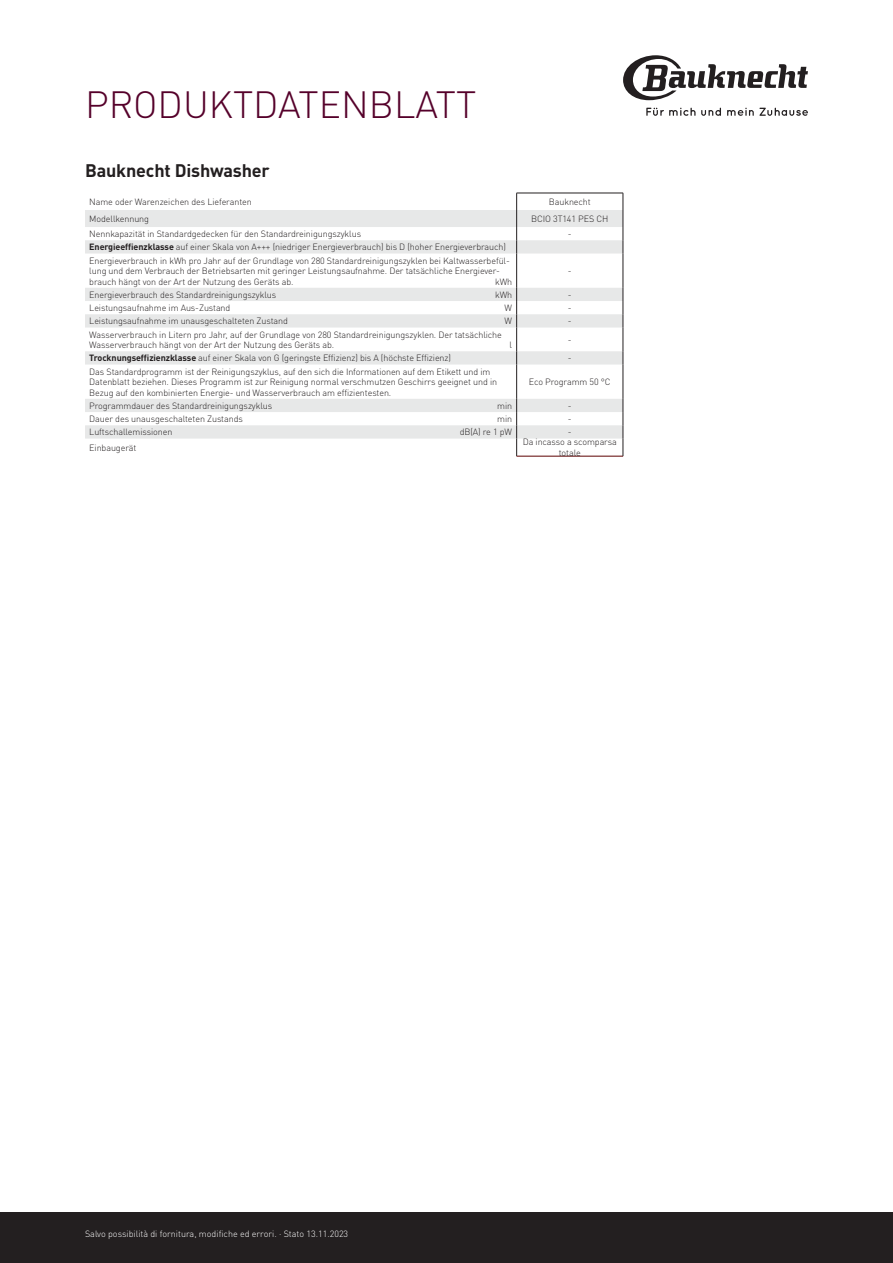
<style>
.page{position:relative;width:893px;height:1263px;background:#fff}
.page>*{position:absolute;margin:0;border:0;box-sizing:border-box;transform-origin:0 0}
.t1{font:300 37.5px "DIN Pro";color:#55002a}
.t2{font:700 18px "DIN Pro";letter-spacing:-.01em;color:#231f20}
.t3{font:300 9px/10.5px "DIN Pro";letter-spacing:-.01em;color:#231f20}
.t4{font:300 9px "DIN Pro";color:#fff}
.s1{font-weight:700}
</style>
<div class="page">
<div style="left:0;top:1212px;width:893px;height:51px;background:#231f20"></div>
<svg style="left:623px;top:55px;width:185px;height:45px"></svg>
<svg style="left:646px;top:108px;width:75px;height:8px"></svg>
<svg style="left:727px;top:108px;width:81px;height:8px"></svg>
<svg style="left:85px;top:210px;width:538px;height:229px"></svg>
<hr style="left:516px;top:456px;width:107px;height:1px;background:#5d0000">
<hr style="left:516px;top:365px;width:1px;height:34px;background:#231f20">
<hr style="left:623px;top:365px;width:1px;height:34px;background:#231f20">
<svg style="left:516px;top:194px;width:1px;height:59px"></svg>
<hr style="left:516px;top:253px;width:1px;height:35px;background:#231f20">
<hr style="left:623px;top:253px;width:1px;height:35px;background:#231f20">
<svg style="left:516px;top:288px;width:1px;height:77px"></svg>
<svg style="left:623px;top:288px;width:1px;height:77px"></svg>
<svg style="left:516px;top:399px;width:1px;height:57px"></svg>
<svg style="left:623px;top:399px;width:1px;height:57px"></svg>
<hr style="left:516px;top:193px;width:107px;height:1px;background:#231f20">
<svg style="left:623px;top:193px;width:1px;height:60px"></svg>
<h1 class="t1" style="left:85px;top:75px;width:393px">PRODUKTDATENBLATT</h1>
<h2 class="t2" style="left:85px;top:155px;width:186px">Bauknecht Dishwasher</h2>
<p class="t3" style="left:89px;top:196px;width:164px">Name oder Warenzeichen des Lieferanten</p>
<p class="t3" style="left:549px;top:196px;width:43px">Bauknecht</p>
<p class="t3" style="left:89px;top:213px;width:61px">Modellkennung</p>
<p class="t3" style="left:531px;top:213px;width:79px">BCIO 3T141 PES CH</p>
<p class="t3" style="left:89px;top:228px;width:273px">Nennkapazität in Standardgedecken für den Standardreinigungszyklus</p>
<p class="t3" style="left:568px;top:228px;width:5px">-</p>
<p class="t3" style="left:89px;top:240px;width:422px;line-height:13.2px"><span class="s1">Energieeffienzklasse</span> auf einer Skala von A+++ (niedriger Energieverbrauch) bis D (hoher Energieverbrauch)<br>Energieverbrauch in kWh pro Jahr auf der Grundlage von 280 Standardreinigungszyklen bei Kaltwasserbefül-</p>
<p class="t3" style="left:89px;top:265px;width:412px">lung und dem Verbrauch der Betriebsarten mit geringer Leistungsaufnahme. Der tatsächliche Energiever&shy;brauch hängt von der Art der Nutzung des Geräts ab.</p>
<p class="t3" style="left:568px;top:265px;width:5px">-</p>
<p class="t3" style="left:495px;top:275px;width:19px">kWh</p>
<p class="t3" style="left:89px;top:289px;width:188px">Energieverbrauch des Standardreinigungszyklus</p>
<p class="t3" style="left:495px;top:289px;width:19px">kWh</p>
<p class="t3" style="left:568px;top:289px;width:5px">-</p>
<p class="t3" style="left:89px;top:302px;width:143px">Leistungsaufnahme im Aus-Zustand</p>
<p class="t3" style="left:505px;top:302px;width:9px">W</p>
<p class="t3" style="left:568px;top:302px;width:5px">-</p>
<p class="t3" style="left:89px;top:315px;width:200px">Leistungsaufnahme im unausgeschalteten Zustand</p>
<p class="t3" style="left:505px;top:315px;width:9px">W</p>
<p class="t3" style="left:568px;top:315px;width:5px">-</p>
<p class="t3" style="left:89px;top:328px;width:414px">Wasserverbrauch in Litern pro Jahr, auf der Grundlage von 280 Standardreinigungszyklen. Der tatsächliche<br>Wasserverbrauch hängt von der Art der Nutzung des Geräts ab.</p>
<p class="t3" style="left:510px;top:339px;width:4px">l</p>
<p class="t3" style="left:568px;top:334px;width:5px">-</p>
<p class="t3" style="left:89px;top:352px;width:363px"><span class="s1">Trocknungseffizienzklasse</span> auf einer Skala von G (geringste Effizienz) bis A (höchste Effizienz)</p>
<p class="t3" style="left:568px;top:352px;width:5px">-</p>
<p class="t3" style="left:89px;top:365px;width:409px">Das Standardprogramm ist der Reinigungszyklus, auf den sich die Informationen auf dem Etikett und im<br>Datenblatt beziehen. Dieses Programm ist zur Reinigung normal verschmutzen Geschirrs geeignet und in<br>Bezug auf den kombinierten Energie- und Wasserverbrauch am effizientesten.</p>
<p class="t3" style="left:529px;top:376px;width:83px">Eco Programm 50 °C</p>
<p class="t3" style="left:89px;top:400px;width:184px">Programmdauer des Standardreinigungszyklus</p>
<p class="t3" style="left:497px;top:400px;width:16px">min</p>
<p class="t3" style="left:568px;top:400px;width:5px">-</p>
<p class="t3" style="left:89px;top:413px;width:155px">Dauer des unausgeschalteten Zustands</p>
<p class="t3" style="left:497px;top:413px;width:16px">min</p>
<p class="t3" style="left:568px;top:413px;width:5px">-</p>
<p class="t3" style="left:89px;top:426px;width:85px">Luftschallemissionen</p>
<p class="t3" style="left:460px;top:426px;width:54px">dB(A) re 1 pW</p>
<p class="t3" style="left:568px;top:426px;width:5px">-</p>
<p class="t3" style="left:89px;top:441px;width:49px">Einbaugerät</p>
<p class="t3" style="left:523px;top:436px;width:96px;text-align:center">Da incasso a scomparsa totale</p>
<p class="t4" style="left:85px;top:1226px;width:265px">Salvo possibilità di fornitura, modifiche ed errori. · Stato 13.11.2023</p>
</div>
